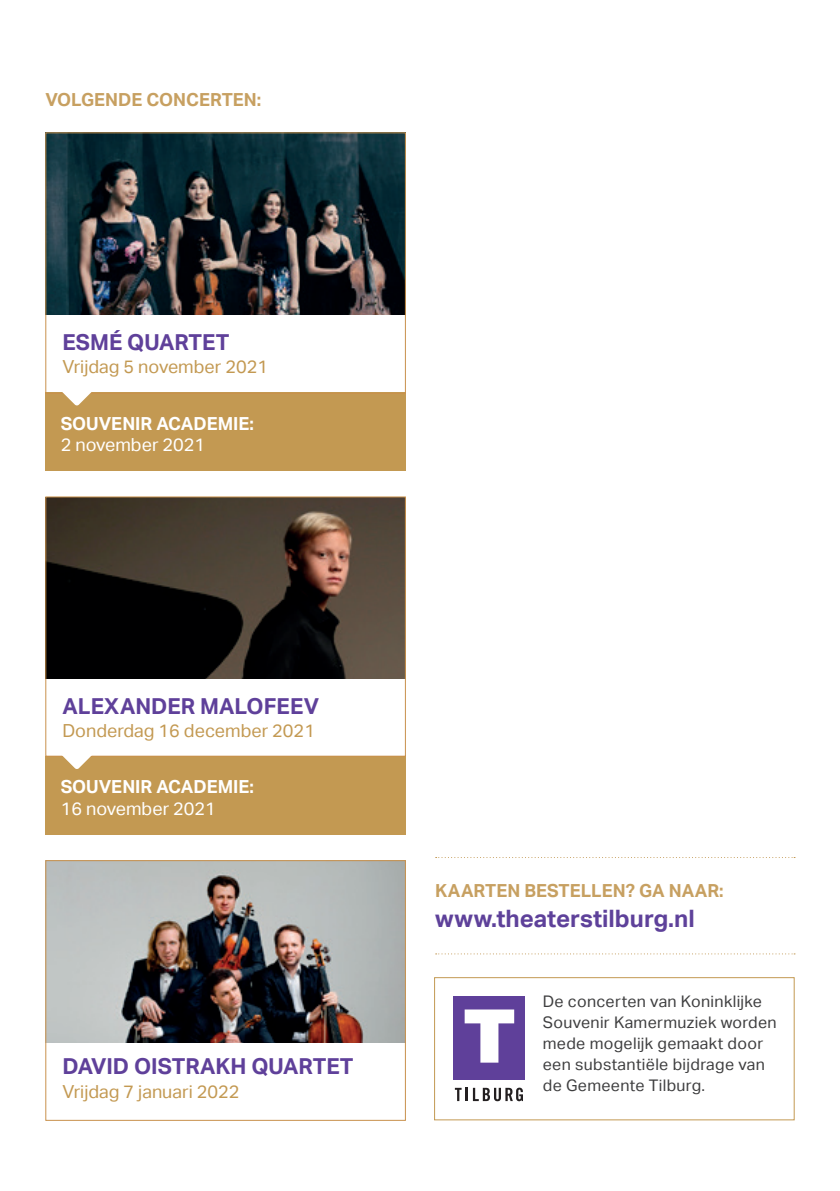
<style>
.page{position:relative;width:840px;height:1191px;background:#fff}
.page>*{position:absolute;margin:0;border:0;box-sizing:border-box;transform-origin:0 0}
.t1{font:700 24px "Aktiv Grotesk";color:#5e419a}
.t2{font:700 22px "Aktiv Grotesk";color:#5f409a}
.t3{font:18px "Aktiv Grotesk";color:#c39952}
.t4{font:700 18px "Aktiv Grotesk";color:#c7a061}
.t5{font:700 18px "Aktiv Grotesk";color:#fff}
.t6{font:18px "Aktiv Grotesk";color:#fff}
.t7{font:16px/21px "Aktiv Grotesk";letter-spacing:.02em;color:#3e3e3f}
</style>
<div class="page">
<div style="left:45px;top:392px;width:360px;height:78px;background:#c39952"></div>
<div style="left:45px;top:756px;width:360px;height:78px;background:#c39952"></div>
<div style="left:434px;top:977px;width:360px;height:143px;border:1px solid #c39952"></div>
<svg style="left:454px;top:1087px;width:7px;height:14px"></svg>
<hr style="left:465px;top:1087px;width:3px;height:14px;background:#231f20">
<svg style="left:472px;top:1087px;width:50px;height:14px"></svg>
<div style="left:453px;top:996px;width:72px;height:83px;background:#5f409a"></div>
<svg style="left:464px;top:1009px;width:50px;height:53px"></svg>
<img style="left:47px;top:862px;width:356px;height:180px">
<img style="left:47px;top:498px;width:356px;height:180px">
<img style="left:47px;top:134px;width:356px;height:180px">
<div style="left:45px;top:860px;width:360px;height:260px;border:1px solid #c9914c"></div>
<div style="left:45px;top:132px;width:360px;height:262px;border:1px solid #c9914c"></div>
<svg style="left:56px;top:392px;width:42px;height:14px"></svg>
<svg style="left:56px;top:755px;width:42px;height:14px"></svg>
<svg style="left:435px;top:857px;width:359px;height:1px"></svg>
<svg style="left:435px;top:953px;width:359px;height:1px"></svg>
<p class="t4" style="left:45px;top:89px;width:217px">VOLGENDE CONCERTEN:</p>
<h2 class="t2" style="left:62px;top:329px;width:168px">ESMÉ QUARTET</h2>
<p class="t3" style="left:62px;top:356px;width:207px">Vrijdag 5 november 2021</p>
<p class="t5" style="left:61px;top:413px;width:195px">SOUVENIR ACADEMIE:</p>
<p class="t6" style="left:61px;top:434px;width:146px">2 november 2021</p>
<h2 class="t2" style="left:62px;top:693px;width:258px">ALEXANDER MALOFEEV</h2>
<p class="t3" style="left:62px;top:720px;width:254px">Donderdag 16 december 2021</p>
<p class="t5" style="left:61px;top:776px;width:195px">SOUVENIR ACADEMIE:</p>
<p class="t6" style="left:61px;top:798px;width:157px">16 november 2021</p>
<h2 class="t2" style="left:62px;top:1054px;width:292px">DAVID OISTRAKH QUARTET</h2>
<p class="t3" style="left:62px;top:1081px;width:178px">Vrijdag 7 januari 2022</p>
<p class="t4" style="left:435px;top:880px;width:290px">KAARTEN BESTELLEN? GA NAAR:</p>
<h1 class="t1" style="left:435px;top:904px;width:261px">www.theaterstilburg.nl</h1>
<p class="t7" style="left:542px;top:991px;width:235px">De concerten van Koninklijke<br>Souvenir Kamermuziek worden mede mogelijk gemaakt door een substantiële bijdrage van de Gemeente Tilburg.</p>
</div>
